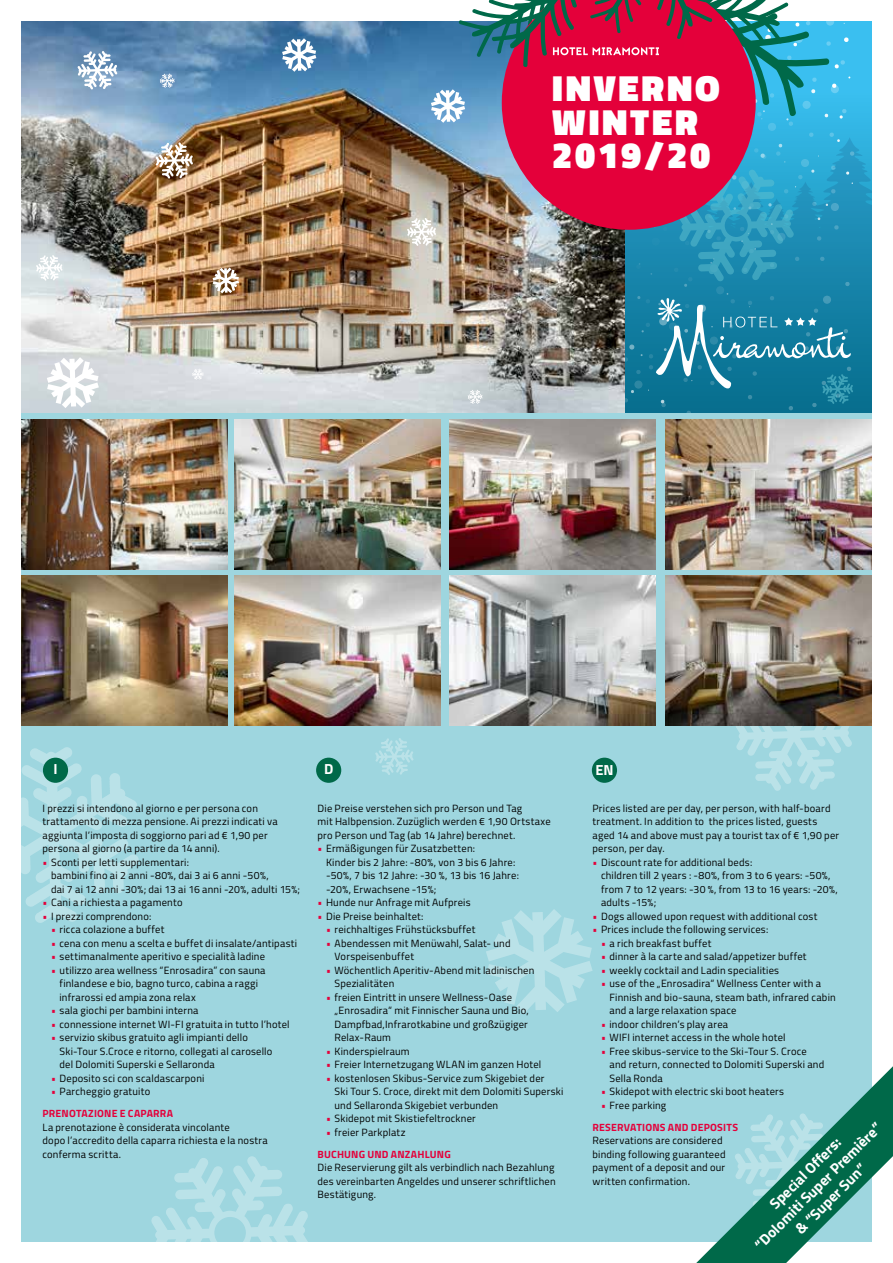
<style>
.page{position:relative;width:893px;height:1263px;background:#fff}
.page>*{position:absolute;margin:0;border:0;box-sizing:border-box;transform-origin:0 0}
.t1{font:900 36.75px/33.6px "Titillium";letter-spacing:.075em;color:#fff}
.t2{font:700 15px/18px "Titillium";color:#fff;text-align:center}
.t3{font:700 14.7px "Titillium";color:#fff}
.t4{font:10.5px/13.5px "Titillium";letter-spacing:.02em;color:#000}
.t5{font:700 10.5px/22px "Titillium";letter-spacing:.02em;color:#e4003a}
.s1{color:#e4003a}
.s2{font-weight:400}
.s3{font-weight:400;color:#000}
</style>
<div class="page">
<div style="left:21px;top:412px;width:851px;height:830px;background:#9ed6df"></div>
<svg style="left:486px;top:909px;width:107px;height:104px"></svg>
<svg style="left:21px;top:747px;width:118px;height:176px"></svg>
<svg style="left:375px;top:738px;width:39px;height:37px"></svg>
<svg style="left:735px;top:725px;width:117px;height:66px"></svg>
<svg style="left:151px;top:1156px;width:157px;height:86px"></svg>
<img style="left:21px;top:21px;width:386px;height:391px">
<div style="left:625px;top:21px;width:247px;height:391px;background:#3abff0"></div>
<svg style="left:854px;top:137px;width:18px;height:275px;background:#1888ae"></svg>
<img style="left:21px;top:420px;width:206px;height:149px">
<img style="left:21px;top:576px;width:206px;height:149px">
<img style="left:235px;top:420px;width:206px;height:149px">
<img style="left:235px;top:576px;width:206px;height:149px">
<img style="left:450px;top:420px;width:206px;height:149px">
<img style="left:450px;top:576px;width:206px;height:149px">
<img style="left:666px;top:420px;width:206px;height:149px">
<img style="left:666px;top:576px;width:206px;height:149px">
<div style="left:316px;top:758px;width:25px;height:25px;background:#006949;border-radius:50%"></div>
<div style="left:43px;top:758px;width:25px;height:25px;background:#006949;border-radius:50%"></div>
<div style="left:592px;top:758px;width:25px;height:25px;background:#006949;border-radius:50%"></div>
<svg style="left:282px;top:38px;width:34px;height:34px"></svg>
<svg style="left:47px;top:357px;width:52px;height:51px"></svg>
<svg style="left:77px;top:51px;width:40px;height:39px"></svg>
<svg style="left:160px;top:74px;width:15px;height:14px"></svg>
<svg style="left:155px;top:142px;width:38px;height:37px"></svg>
<svg style="left:213px;top:267px;width:26px;height:26px"></svg>
<svg style="left:36px;top:255px;width:27px;height:26px"></svg>
<svg style="left:192px;top:369px;width:12px;height:11px"></svg>
<svg style="left:696px;top:1066px;width:197px;height:197px"></svg>
<img style="left:407px;top:0;width:447px;height:412px">
<h1 class="t1" style="left:552px;top:72px;width:169px">INVERNO<br>WINTER<br>2019/20</h1>
<h3 class="t3" style="left:53px;top:758px;width:6px">I</h3>
<h3 class="t3" style="left:324px;top:758px;width:11px">D</h3>
<h3 class="t3" style="left:595px;top:758px;width:20px">EN</h3>
<p class="t4" style="left:43px;top:801px;width:237px">I prezzi si intendono al giorno e per persona con trattamento di mezza pensione. Ai prezzi indicati va aggiunta l’imposta di soggiorno pari ad € 1,90 per persona al giorno (a partire da 14 anni).</p>
<p class="t4" style="left:51px;top:855px;width:251px;text-indent:-9px"><span class="s1">•</span> Sconti per letti supplementari:<br>bambini fino ai 2 anni -80%, dai 3 ai 6 anni -50%,<br>dai 7 ai 12 anni -30%; dai 13 ai 16 anni -20%, adulti 15%;</p>
<p class="t4" style="left:43px;top:895px;width:142px"><span class="s1">•</span> Cani a richiesta a pagamento</p>
<p class="t4" style="left:43px;top:909px;width:110px"><span class="s1">•</span> I prezzi comprendono:</p>
<p class="t4" style="left:51px;top:922px;width:115px"><span class="s1">•</span> ricca colazione a buffet</p>
<p class="t4" style="left:51px;top:936px;width:248px"><span class="s1">•</span> cena con menu a scelta e buffet di insalate/antipasti</p>
<p class="t4" style="left:51px;top:949px;width:215px"><span class="s1">•</span> settimanalmente aperitivo e specialità ladine</p>
<p class="t4" style="left:60px;top:963px;width:208px;text-indent:-9px"><span class="s1">•</span> utilizzo area wellness “Enrosadira” con sauna finlandese e bio, bagno turco, cabina a raggi infrarossi ed ampia zona relax</p>
<p class="t4" style="left:51px;top:1003px;width:149px"><span class="s1">•</span> sala giochi per bambini interna</p>
<p class="t4" style="left:51px;top:1017px;width:240px"><span class="s1">•</span> connessione internet WI-FI gratuita in tutto l’hotel</p>
<p class="t4" style="left:60px;top:1030px;width:214px;text-indent:-9px"><span class="s1">•</span> servizio skibus gratuito agli impianti dello<br>Ski-Tour S.Croce e ritorno, collegati al carosello del Dolomiti Superski e Sellaronda</p>
<p class="t4" style="left:51px;top:1071px;width:155px"><span class="s1">•</span> Deposito sci con scaldascarponi</p>
<p class="t5" style="left:43px;top:1080px;width:132px;text-indent:9px"><span class="s2">•</span> <span class="s3">Parcheggio gratuito<br></span>PRENOTAZIONE E CAPARRA</p>
<p class="t4" style="left:43px;top:1120px;width:227px">La prenotazione è considerata vincolante<br>dopo l’accredito della caparra richiesta e la nostra conferma scritta.</p>
<p class="t4" style="left:317px;top:801px;width:235px">Die Preise verstehen sich pro Person und Tag<br>mit Halbpension. Zuzüglich werden € 1,90 Ortstaxe pro Person und Tag (ab 14 Jahre) berechnet.</p>
<p class="t4" style="left:326px;top:841px;width:194px;text-indent:-9px"><span class="s1">•</span> Ermäßigungen für Zusatzbetten:<br>Kinder bis 2 Jahre: -80%, von 3 bis 6 Jahre: -50%, 7 bis 12 Jahre: -30 %, 13 bis 16 Jahre: -20%, Erwachsene -15%;</p>
<p class="t4" style="left:317px;top:895px;width:155px"><span class="s1">•</span> Hunde nur Anfrage mit Aufpreis</p>
<p class="t4" style="left:317px;top:909px;width:108px"><span class="s1">•</span> Die Preise beinhaltet:</p>
<p class="t4" style="left:326px;top:922px;width:151px"><span class="s1">•</span> reichhaltiges Frühstücksbuffet</p>
<p class="t4" style="left:334px;top:936px;width:178px;text-indent:-9px"><span class="s1">•</span> Abendessen mit Menüwahl, Salat- und<br>Vorspeisenbuffet</p>
<p class="t4" style="left:334px;top:963px;width:201px;text-indent:-9px"><span class="s1">•</span> Wöchentlich Aperitiv-Abend mit ladinischen<br>Spezialitäten</p>
<p class="t4" style="left:334px;top:990px;width:196px;text-indent:-9px"><span class="s1">•</span> freien Eintritt in unsere Wellness-Oase „Enrosadira“ mit Finnischer Sauna und Bio, Dampfbad,Infrarotkabine und großzügiger Relax-Raum</p>
<p class="t4" style="left:326px;top:1044px;width:85px"><span class="s1">•</span> Kinderspielraum</p>
<p class="t4" style="left:326px;top:1057px;width:217px"><span class="s1">•</span> Freier Internetzugang WLAN im ganzen Hotel</p>
<p class="t4" style="left:335px;top:1071px;width:230px;text-indent:-9px"><span class="s1">•</span> kostenlosen Skibus-Service zum Skigebiet der<br>Ski Tour S. Croce, direkt mit dem Dolomiti Superski und Sellaronda Skigebiet verbunden</p>
<p class="t4" style="left:326px;top:1111px;width:151px"><span class="s1">•</span> Skidepot mit Skistiefeltrockner</p>
<p class="t5" style="left:317px;top:1120px;width:135px;text-indent:9px"><span class="s2">•</span> <span class="s3">freier Parkplatz<br></span>BUCHUNG UND ANZAHLUNG</p>
<p class="t4" style="left:317px;top:1160px;width:240px;text-align:justify">Die Reservierung gilt als verbindlich nach Bezahlung des vereinbarten Angeldes und unserer schriftlichen Bestätigung.</p>
<p class="t4" style="left:592px;top:801px;width:248px">Prices listed are per day, per person, with half-board treatment. In addition to the prices listed, guests aged 14 and above must pay a tourist tax of € 1,90 per person, per day.</p>
<p class="t4" style="left:601px;top:855px;width:238px;text-indent:-9px"><span class="s1">•</span> Discount rate for additional beds:<br>children till 2 years : -80%, from 3 to 6 years: -50%, from 7 to 12 years: -30 %, from 13 to 16 years: -20%, adults -15%;</p>
<p class="t4" style="left:592px;top:909px;width:226px"><span class="s1">•</span> Dogs allowed upon request with additional cost</p>
<p class="t4" style="left:592px;top:922px;width:177px"><span class="s1">•</span> Prices include the following services:</p>
<p class="t4" style="left:601px;top:936px;width:112px"><span class="s1">•</span> a rich breakfast buffet</p>
<p class="t4" style="left:601px;top:949px;width:207px"><span class="s1">•</span> dinner à la carte and salad/appetizer buffet</p>
<p class="t4" style="left:601px;top:963px;width:180px"><span class="s1">•</span> weekly cocktail and Ladin specialities</p>
<p class="t4" style="left:609px;top:976px;width:228px;text-indent:-9px"><span class="s1">•</span> use of the „Enrosadira“ Wellness Center with a<br>Finnish and bio-sauna, steam bath, infrared cabin and a large relaxation space</p>
<p class="t4" style="left:601px;top:1017px;width:129px"><span class="s1">•</span> indoor children’s play area</p>
<p class="t4" style="left:601px;top:1030px;width:186px"><span class="s1">•</span> WIFI internet access in the whole hotel</p>
<p class="t4" style="left:609px;top:1044px;width:216px;text-indent:-9px"><span class="s1">•</span> Free skibus-service to the Ski-Tour S. Croce and return, connected to Dolomiti Superski and<br>Sella Ronda</p>
<p class="t4" style="left:601px;top:1084px;width:185px"><span class="s1">•</span> Skidepot with electric ski boot heaters</p>
<p class="t5" style="left:592px;top:1093px;width:147px;text-indent:9px"><span class="s2">•</span> <span class="s3">Free parking<br></span>RESERVATIONS AND DEPOSITS</p>
<p class="t4" style="left:592px;top:1133px;width:135px">Reservations are considered binding following guaranteed payment of a deposit and our written confirmation.</p>
<h2 class="t2" style="left:737px;top:1227px;width:174px;rotate:-45deg">Special Offers:<br>“Dolomiti Super Première” &amp; “Super Sun”</h2>
</div>
